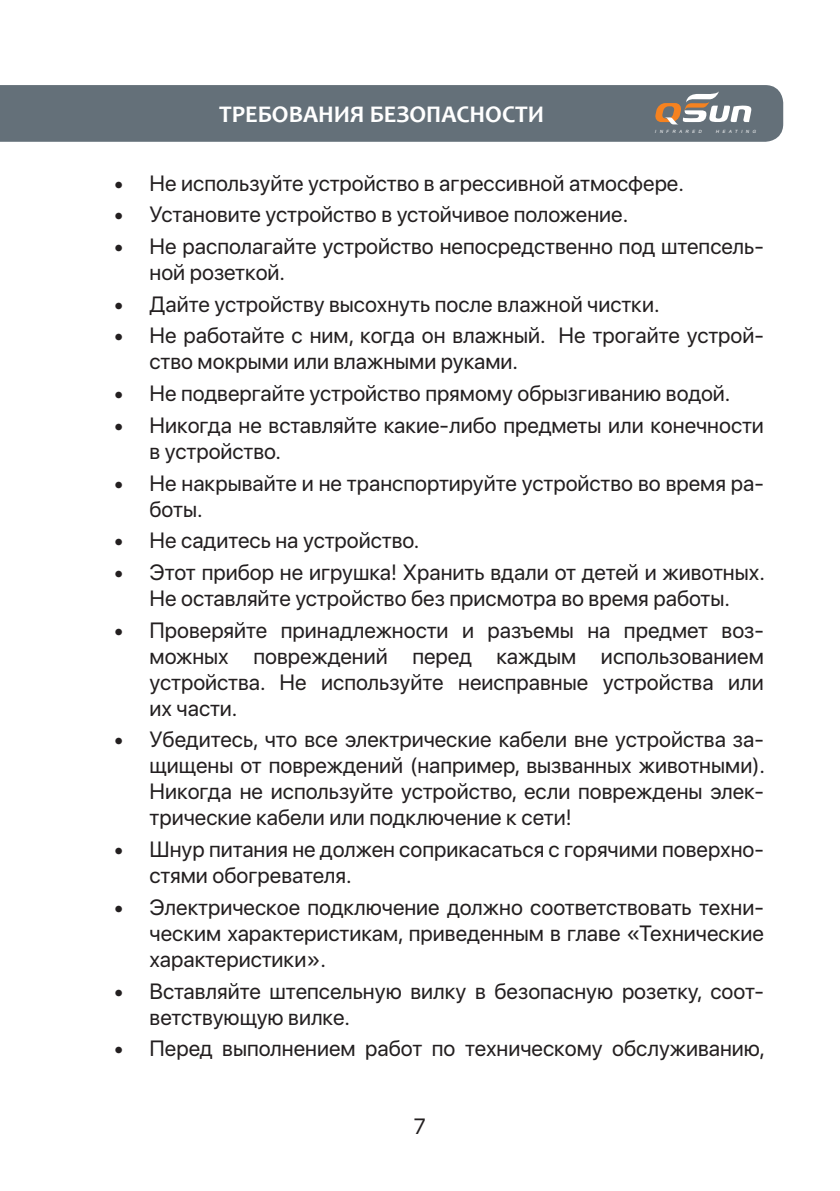
<style>
.page{position:relative;width:840px;height:1191px;background:#fff}
.page>*{position:absolute;margin:0;border:0;box-sizing:border-box;transform-origin:0 0}
.t1{font:700 24px "Candara";color:#fff}
.t2{font:22px/26px "SF Pro Display";color:#231f20}
.t3{font:italic 4.4px "Arial";color:#fff}
</style>
<div class="page">
<div style="left:0;top:85px;width:783px;height:57px;background:#647079"></div>
<svg style="left:654px;top:91px;width:97px;height:33px"></svg>
<p class="t1" style="left:219px;top:99px;width:326px">ТРЕБОВАНИЯ БЕЗОПАСНОСТИ</p>
<p class="t3" style="left:654px;top:129px;width:49px">INFRARED</p>
<p class="t3" style="left:715px;top:129px;width:43px">HEATING</p>
<p class="t2" style="left:113px;top:168px;width:571px">• Не используйте устройство в агрессивной атмосфере.</p>
<p class="t2" style="left:113px;top:200px;width:516px">• Установите устройство в устойчивое положение.</p>
<p class="t2" style="left:149px;top:232px;width:615px;text-indent:-36px">• Не располагайте устройство непосредственно под штепсель&shy;ной розеткой.</p>
<p class="t2" style="left:113px;top:289px;width:547px">• Дайте устройству высохнуть после влажной чистки.</p>
<p class="t2" style="left:149px;top:321px;width:615px;text-indent:-36px">• Не работайте с ним, когда он влажный. Не трогайте устрой&shy;ство мокрыми или влажными руками.</p>
<p class="t2" style="left:113px;top:379px;width:618px">• Не подвергайте устройство прямому обрызгиванию водой.</p>
<p class="t2" style="left:149px;top:411px;width:615px;text-indent:-36px">• Никогда не вставляйте какие-либо предметы или конечности в устройство.</p>
<p class="t2" style="left:149px;top:468px;width:615px;text-indent:-36px">• Не накрывайте и не транспортируйте устройство во время ра&shy;боты.</p>
<p class="t2" style="left:113px;top:526px;width:307px">• Не садитесь на устройство.</p>
<p class="t2" style="left:113px;top:558px;width:652px;text-align:center">• Этот прибор не игрушка! Хранить вдали от детей и животных.<br>Не оставляйте устройство без присмотра во время работы.</p>
<p class="t2" style="left:149px;top:615px;width:615px;text-align:justify;text-indent:-36px">• Проверяйте принадлежности и разъемы на предмет воз&shy;можных повреждений перед каждым использованием устройства. Не используйте неисправные устройства или их части.</p>
<p class="t2" style="left:149px;top:725px;width:616px;text-align:justify;text-indent:-36px">• Убедитесь, что все электрические кабели вне устройства за&shy;щищены от повреждений (например, вызванных животными).<br>Никогда не используйте устройство, если повреждены элек&shy;трические кабели или подключение к сети!</p>
<p class="t2" style="left:149px;top:835px;width:615px;text-indent:-36px">• Шнур питания не должен соприкасаться с горячими поверхно&shy;стями обогревателя.</p>
<p class="t2" style="left:149px;top:892px;width:615px;text-align:justify;text-indent:-36px">• Электрическое подключение должно соответствовать техни&shy;ческим характеристикам, приведенным в главе «Технические характеристики».</p>
<p class="t2" style="left:149px;top:976px;width:615px;text-indent:-36px">• Вставляйте штепсельную вилку в безопасную розетку, соот&shy;ветствующую вилке.</p>
<p class="t2" style="left:113px;top:1034px;width:652px">• Перед выполнением работ по техническому обслуживанию,</p>
<p class="t2" style="left:414px;top:1111px;width:14px">7</p>
</div>
